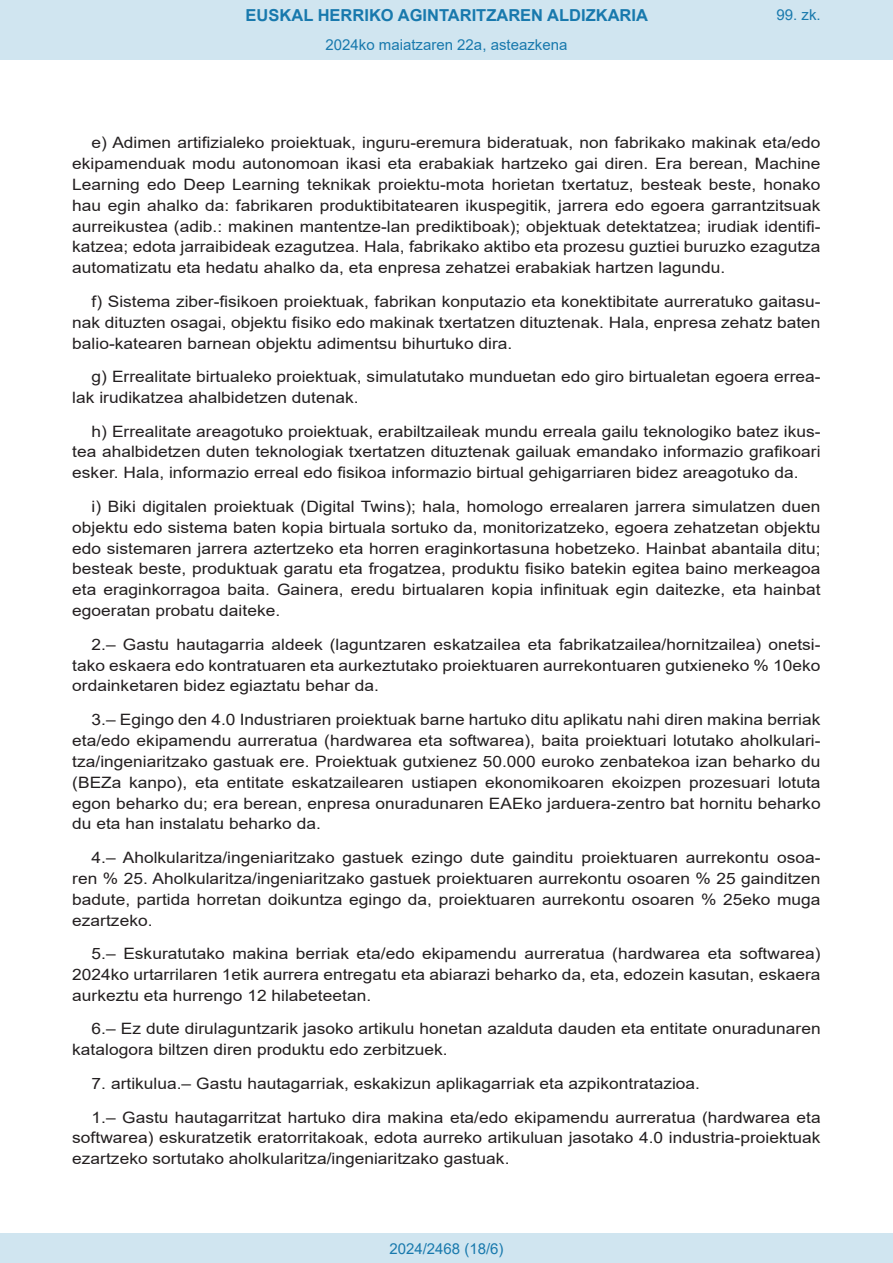
<style>
.page{position:relative;width:893px;height:1263px;background:#fff}
.page>*{position:absolute;margin:0;border:0;box-sizing:border-box;transform-origin:0 0}
.t1{font:700 16.5px "Arial";color:#1879ad}
.BOPVDetalle{font:15.6px/20.9px "Arial";color:#231f20;text-align:justify;scale:1.11 1}
.Paginacion_Centro{font:15px "Arial";color:#1879ad}
</style>
<div class="page">
<div style="left:0;top:0;width:893px;height:60px;background:#d0e5f0"></div>
<div style="left:0;top:1233px;width:893px;height:30px;background:#d0e5f0"></div>
<p class="t1" style="left:246px;top:3px;width:404px">EUSKAL HERRIKO AGINTARITZAREN ALDIZKARIA</p>
<p class="Paginacion_Centro" style="left:326px;top:35px;width:243px">2024ko maiatzaren 22a, asteazkena</p>
<p class="Paginacion_Centro" style="left:776px;top:5px;width:46px">99. zk.</p>
<p class="BOPVDetalle" style="left:72px;top:132px;width:676px;text-indent:19px">e) Adimen artifizialeko proiektuak, inguru-eremura bideratuak, non fabrikako makinak eta/edo ekipamenduak modu autonomoan ikasi eta erabakiak hartzeko gai diren. Era berean, Machine Learning edo Deep Learning teknikak proiektu-mota horietan txertatuz, besteak beste, honako hau egin ahalko da: fabrikaren produktibitatearen ikuspegitik, jarrera edo egoera garrantzitsuak aurreikustea (adib.: makinen mantentze-lan prediktiboak); objektuak detektatzea; irudiak identifi&shy;katzea; edota jarraibideak ezagutzea. Hala, fabrikako aktibo eta prozesu guztiei buruzko ezagutza automatizatu eta hedatu ahalko da, eta enpresa zehatzei erabakiak hartzen lagundu.</p>
<p class="BOPVDetalle" style="left:72px;top:291px;width:676px;text-indent:19px">f) Sistema ziber-fisikoen proiektuak, fabrikan konputazio eta konektibitate aurreratuko gaitasu&shy;nak dituzten osagai, objektu fisiko edo makinak txertatzen dituztenak. Hala, enpresa zehatz baten balio-katearen barnean objektu adimentsu bihurtuko dira.</p>
<p class="BOPVDetalle" style="left:72px;top:366px;width:676px;text-indent:19px">g) Errealitate birtualeko proiektuak, simulatutako munduetan edo giro birtualetan egoera errea&shy;lak irudikatzea ahalbidetzen dutenak.</p>
<p class="BOPVDetalle" style="left:72px;top:421px;width:676px;text-indent:19px">h) Errealitate areagotuko proiektuak, erabiltzaileak mundu erreala gailu teknologiko batez ikus&shy;tea ahalbidetzen duten teknologiak txertatzen dituztenak gailuak emandako informazio grafikoari esker. Hala, informazio erreal edo fisikoa informazio birtual gehigarriaren bidez areagotuko da.</p>
<p class="BOPVDetalle" style="left:72px;top:496px;width:676px;text-indent:19px">i) Biki digitalen proiektuak (Digital Twins); hala, homologo errealaren jarrera simulatzen duen objektu edo sistema baten kopia birtuala sortuko da, monitorizatzeko, egoera zehatzetan objektu edo sistemaren jarrera aztertzeko eta horren eraginkortasuna hobetzeko. Hainbat abantaila ditu; besteak beste, produktuak garatu eta frogatzea, produktu fisiko batekin egitea baino merkeagoa eta eraginkorragoa baita. Gainera, eredu birtualaren kopia infinituak egin daitezke, eta hainbat egoeratan probatu daiteke.</p>
<p class="BOPVDetalle" style="left:72px;top:634px;width:676px;text-indent:19px">2.– Gastu hautagarria aldeek (laguntzaren eskatzailea eta fabrikatzailea/hornitzailea) onetsi&shy;tako eskaera edo kontratuaren eta aurkeztutako proiektuaren aurrekontuaren gutxieneko % 10eko ordainketaren bidez egiaztatu behar da.</p>
<p class="BOPVDetalle" style="left:72px;top:709px;width:676px;text-indent:19px">3.– Egingo den 4.0 Industriaren proiektuak barne hartuko ditu aplikatu nahi diren makina berriak eta/edo ekipamendu aurreratua (hardwarea eta softwarea), baita proiektuari lotutako aholkulari&shy;tza/ingeniaritzako gastuak ere. Proiektuak gutxienez 50.000 euroko zenbatekoa izan beharko du (BEZa kanpo), eta entitate eskatzailearen ustiapen ekonomikoaren ekoizpen prozesuari lotuta egon beharko du; era berean, enpresa onuradunaren EAEko jarduera-zentro bat hornitu beharko du eta han instalatu beharko da.</p>
<p class="BOPVDetalle" style="left:72px;top:847px;width:676px;text-indent:19px">4.– Aholkularitza/ingeniaritzako gastuek ezingo dute gainditu proiektuaren aurrekontu osoa&shy;ren % 25. Aholkularitza/ingeniaritzako gastuek proiektuaren aurrekontu osoaren % 25 gainditzen badute, partida horretan doikuntza egingo da, proiektuaren aurrekontu osoaren % 25eko muga ezartzeko.</p>
<p class="BOPVDetalle" style="left:72px;top:943px;width:676px;text-indent:19px">5.– Eskuratutako makina berriak eta/edo ekipamendu aurreratua (hardwarea eta softwarea)<br>2024ko urtarrilaren 1etik aurrera entregatu eta abiarazi beharko da, eta, edozein kasutan, eskaera aurkeztu eta hurrengo 12 hilabeteetan.</p>
<p class="BOPVDetalle" style="left:72px;top:1018px;width:676px;text-indent:19px">6.– Ez dute dirulaguntzarik jasoko artikulu honetan azalduta dauden eta entitate onuradunaren katalogora biltzen diren produktu edo zerbitzuek.</p>
<p class="BOPVDetalle" style="left:92px;top:1073px;width:550px">7. artikulua.– Gastu hautagarriak, eskakizun aplikagarriak eta azpikontratazioa.</p>
<p class="BOPVDetalle" style="left:72px;top:1106px;width:676px;text-indent:19px">1.– Gastu hautagarritzat hartuko dira makina eta/edo ekipamendu aurreratua (hardwarea eta softwarea) eskuratzetik eratorritakoak, edota aurreko artikuluan jasotako 4.0 industria-proiektuak ezartzeko sortutako aholkularitza/ingeniaritzako gastuak.</p>
<p class="Paginacion_Centro" style="left:389px;top:1238px;width:116px">2024/2468 (18/6)</p>
</div>
